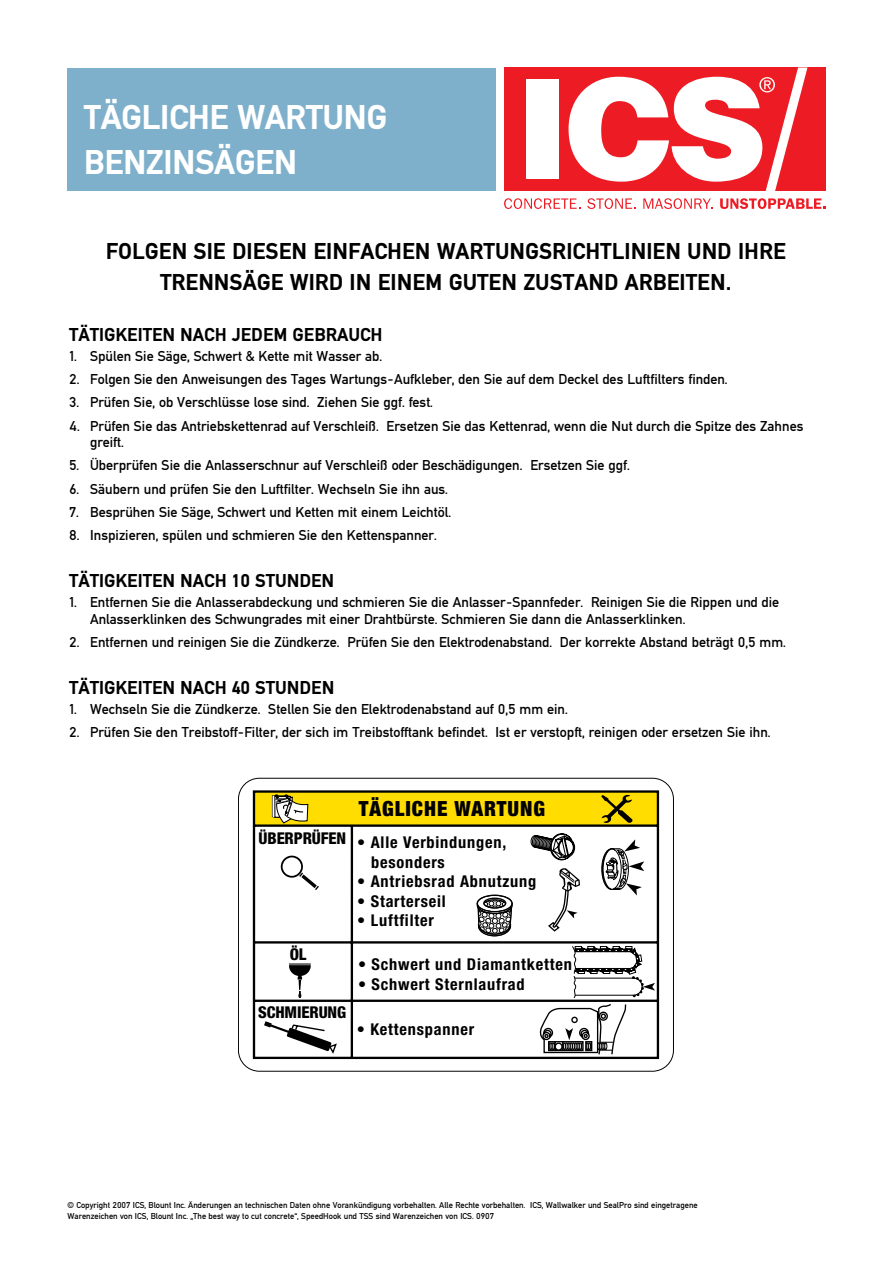
<style>
.page{position:relative;width:893px;height:1263px;background:#fff}
.page>*{position:absolute;margin:0;border:0;box-sizing:border-box;transform-origin:0 0}
.t1{font:700 36px/45px "DIN Mittel EF";letter-spacing:-.015em;color:#fff}
.t2{font:700 24px/31.5px "DIN Mittel EF";color:#000;text-align:center}
.t3{font:900 condensed 20.85px "Helvetica Neue";letter-spacing:.05em;color:#000}
.t4{font:700 19.5px "DIN Mittel EF";color:#000}
.t5{font:700 condensed 16.35px/19.5px "Helvetica Neue";letter-spacing:.05em;color:#000}
.t6{font:800 condensed 16.35px "Helvetica Neue";letter-spacing:-.01em;color:#000}
.t7{font:15px/16.5px "DIN Mittel EF";color:#000}
.t8{font:9px/10.5px "DIN Mittel EF";color:#000}
</style>
<div class="page">
<div style="left:238px;top:778px;width:436px;height:294px;border:1px solid #020405;border-radius:21px"></div>
<svg style="left:252px;top:790px;width:408px;height:270px"></svg>
<svg style="left:281px;top:856px;width:22px;height:22px"></svg>
<div style="left:283px;top:857px;width:18px;height:19px;background:#fff;border-radius:50%"></div>
<svg style="left:299px;top:872px;width:20px;height:18px"></svg>
<svg style="left:289px;top:963px;width:22px;height:35px"></svg>
<svg style="left:264px;top:1021px;width:74px;height:33px"></svg>
<svg style="left:271px;top:793px;width:38px;height:31px"></svg>
<svg style="left:601px;top:839px;width:43px;height:56px"></svg>
<svg style="left:530px;top:833px;width:46px;height:28px"></svg>
<svg style="left:547px;top:868px;width:33px;height:64px"></svg>
<svg style="left:539px;top:945px;width:116px;height:111px"></svg>
<svg style="left:476px;top:894px;width:37px;height:43px"></svg>
<svg style="left:504px;top:198px;width:76px;height:11px"></svg>
<svg style="left:587px;top:198px;width:49px;height:11px"></svg>
<svg style="left:643px;top:198px;width:70px;height:11px"></svg>
<svg style="left:720px;top:198px;width:105px;height:11px"></svg>
<div style="left:504px;top:68px;width:321px;height:123px;background:#ed1c24"></div>
<div style="left:526px;top:79px;width:33px;height:100px;background:#fff"></div>
<svg style="left:568px;top:68px;width:239px;height:123px"></svg>
<div style="left:68px;top:68px;width:428px;height:122px;background:#7eb0cc"></div>
<h1 class="t1" style="left:84px;top:95px;width:305px">TÄGLICHE WARTUNG<br>BENZINSÄGEN</h1>
<h2 class="t2" style="left:106px;top:235px;width:682px">FOLGEN SIE DIESEN EINFACHEN WARTUNGSRICHTLINIEN UND IHRE<br>TRENNSÄGE WIRD IN EINEM GUTEN ZUSTAND ARBEITEN.</h2>
<h3 class="t4" style="left:69px;top:323px;width:315px">TÄTIGKEITEN NACH JEDEM GEBRAUCH</h3>
<p class="t7" style="left:69px;top:348px;width:315px">1. Spülen Sie Säge, Schwert &amp; Kette mit Wasser ab.</p>
<p class="t7" style="left:69px;top:371px;width:660px">2. Folgen Sie den Anweisungen des Tages Wartungs-Aufkleber, den Sie auf dem Deckel des Luftfilters finden.</p>
<p class="t7" style="left:69px;top:394px;width:365px">3. Prüfen Sie, ob Verschlüsse lose sind. Ziehen Sie ggf. fest.</p>
<p class="t7" style="left:90px;top:417px;width:715px;text-indent:-21px">4. Prüfen Sie das Antriebskettenrad auf Verschleiß. Ersetzen Sie das Kettenrad, wenn die Nut durch die Spitze des Zahnes greift.</p>
<p class="t7" style="left:69px;top:457px;width:562px">5. Überprüfen Sie die Anlasserschnur auf Verschleiß oder Beschädigungen. Ersetzen Sie ggf.</p>
<p class="t7" style="left:69px;top:480px;width:380px">6. Säubern und prüfen Sie den Luftfilter. Wechseln Sie ihn aus.</p>
<p class="t7" style="left:69px;top:504px;width:383px">7. Besprühen Sie Säge, Schwert und Ketten mit einem Leichtöl.</p>
<p class="t7" style="left:69px;top:527px;width:369px">8. Inspizieren, spülen und schmieren Sie den Kettenspanner.</p>
<h3 class="t4" style="left:69px;top:569px;width:267px">TÄTIGKEITEN NACH 10 STUNDEN</h3>
<p class="t7" style="left:90px;top:594px;width:691px;text-indent:-21px">1. Entfernen Sie die Anlasserabdeckung und schmieren Sie die Anlasser-Spannfeder. Reinigen Sie die Rippen und die<br>Anlasserklinken des Schwungrades mit einer Drahtbürste. Schmieren Sie dann die Anlasserklinken.</p>
<p class="t7" style="left:69px;top:633px;width:718px">2. Entfernen und reinigen Sie die Zündkerze. Prüfen Sie den Elektrodenabstand. Der korrekte Abstand beträgt 0,5 mm.</p>
<h3 class="t4" style="left:69px;top:676px;width:267px">TÄTIGKEITEN NACH 40 STUNDEN</h3>
<p class="t7" style="left:69px;top:701px;width:500px">1. Wechseln Sie die Zündkerze. Stellen Sie den Elektrodenabstand auf 0,5 mm ein.</p>
<p class="t7" style="left:69px;top:724px;width:703px">2. Prüfen Sie den Treibstoff-Filter, der sich im Treibstofftank befindet. Ist er verstopft, reinigen oder ersetzen Sie ihn.</p>
<p class="t6" style="left:259px;top:827px;width:89px">ÜBERPRÜFEN</p>
<p class="t6" style="left:290px;top:944px;width:18px">ÖL</p>
<p class="t6" style="left:258px;top:1002px;width:89px">SCHMIERUNG</p>
<h3 class="t3" style="left:359px;top:795px;width:188px">TÄGLICHE WARTUNG</h3>
<p class="t5" style="left:371px;top:832px;width:137px;text-indent:-14px">• Alle Verbindungen, besonders</p>
<p class="t5" style="left:357px;top:872px;width:180px">• Antriebsrad Abnutzung</p>
<p class="t5" style="left:357px;top:891px;width:90px">• Starterseil</p>
<p class="t5" style="left:357px;top:911px;width:78px">• Luftfilter</p>
<p class="t5" style="left:358px;top:954px;width:215px">• Schwert und Diamantketten</p>
<p class="t5" style="left:358px;top:974px;width:168px">• Schwert Sternlaufrad</p>
<p class="t5" style="left:357px;top:1019px;width:119px">• Kettenspanner</p>
<p class="t8" style="left:67px;top:1200px;width:632px">© Copyright 2007 ICS, Blount Inc. Änderungen an technischen Daten ohne Vorankündigung vorbehalten. Alle Rechte vorbehalten. ICS, Wallwalker und SealPro sind eingetragene<br>Warenzeichen von ICS, Blount Inc. „The best way to cut concrete“, SpeedHook und TSS sind Warenzeichen von ICS. 0907</p>
</div>
